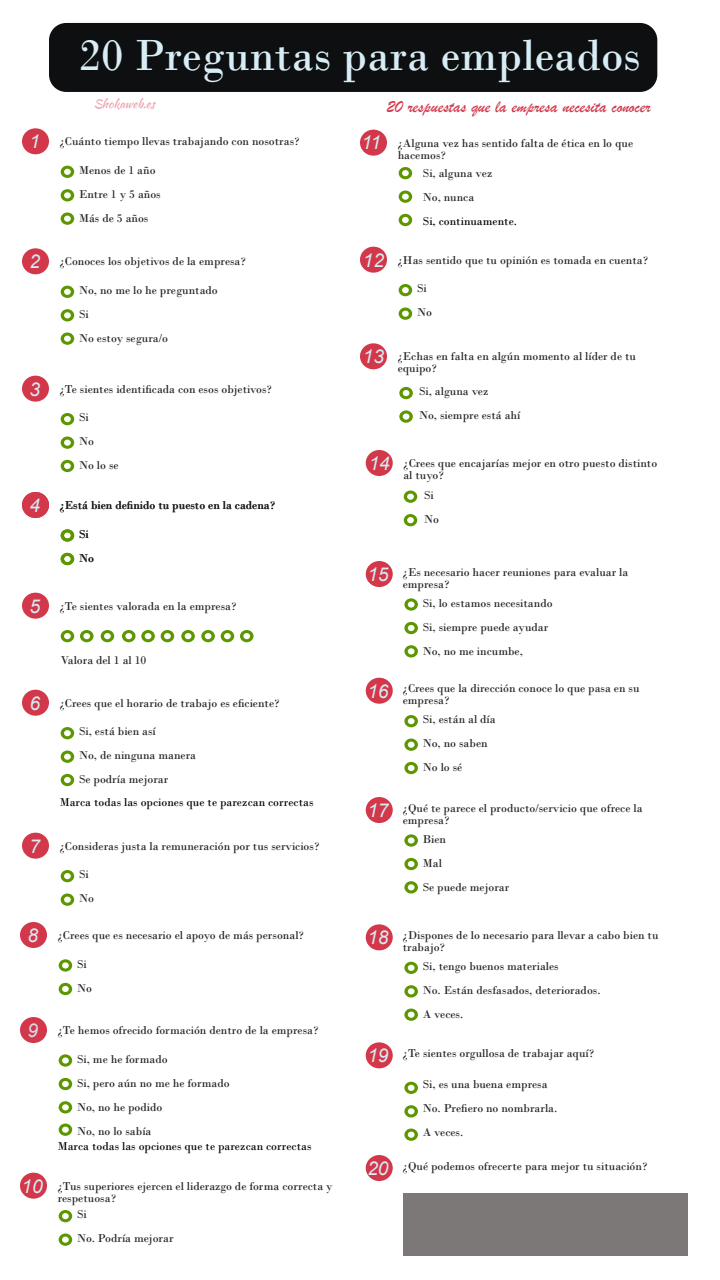
<style>
.page{position:relative;width:720px;height:1280px;background:#fff}
.page>*{position:absolute;margin:0;border:0;box-sizing:border-box;transform-origin:0 0}
.t1{font:45.8px "Bodoni";color:#d7ecf4}
.t2{font:italic 19px "Arial";color:#d7ecf4}
.t3{font:18px "Brush Script";color:#d2374a}
.t4{font:12px/24px "Bodoni";color:#222}
.t5{font:12px "Bodoni";color:#000}
.t6{font:12px "Kaushan Script";color:rgb(210 55 74/.45)}
.s1{font-family:"Arial";font-style:italic;font-size:19px;color:#d7ecf4}
.s2{font-family:"Arial";font-style:italic;font-size:19px;color:rgb(215 236 244/.9)}
</style>
<div class="page">
<svg style="left:61px;top:166px;width:13px;height:12px"></svg>
<svg style="left:61px;top:189px;width:13px;height:12px"></svg>
<svg style="left:61px;top:213px;width:13px;height:12px"></svg>
<div style="left:22px;top:128px;width:27px;height:26px;background:#d2374a;border-radius:50%"></div>
<svg style="left:399px;top:167px;width:13px;height:12px"></svg>
<svg style="left:399px;top:191px;width:13px;height:12px"></svg>
<svg style="left:399px;top:214px;width:13px;height:12px"></svg>
<div style="left:360px;top:130px;width:27px;height:26px;background:#d2374a;border-radius:50%"></div>
<svg style="left:61px;top:286px;width:13px;height:12px"></svg>
<svg style="left:61px;top:309px;width:13px;height:12px"></svg>
<svg style="left:61px;top:333px;width:13px;height:12px"></svg>
<div style="left:22px;top:248px;width:27px;height:26px;background:#d2374a;border-radius:50%"></div>
<svg style="left:61px;top:413px;width:13px;height:12px"></svg>
<svg style="left:61px;top:437px;width:13px;height:12px"></svg>
<svg style="left:61px;top:460px;width:13px;height:12px"></svg>
<div style="left:22px;top:376px;width:27px;height:26px;background:#d2374a;border-radius:50%"></div>
<svg style="left:404px;top:598px;width:14px;height:13px"></svg>
<svg style="left:404px;top:622px;width:14px;height:12px"></svg>
<svg style="left:404px;top:645px;width:14px;height:13px"></svg>
<div style="left:366px;top:561px;width:27px;height:26px;background:#d2374a;border-radius:50%"></div>
<svg style="left:404px;top:715px;width:14px;height:12px"></svg>
<svg style="left:404px;top:739px;width:14px;height:12px"></svg>
<svg style="left:404px;top:762px;width:14px;height:12px"></svg>
<div style="left:366px;top:678px;width:27px;height:26px;background:#d2374a;border-radius:50%"></div>
<svg style="left:404px;top:962px;width:14px;height:12px"></svg>
<svg style="left:404px;top:985px;width:14px;height:13px"></svg>
<svg style="left:404px;top:1009px;width:14px;height:12px"></svg>
<div style="left:366px;top:924px;width:27px;height:26px;background:#d2374a;border-radius:50%"></div>
<svg style="left:61px;top:727px;width:13px;height:12px"></svg>
<svg style="left:61px;top:751px;width:13px;height:12px"></svg>
<svg style="left:61px;top:774px;width:13px;height:12px"></svg>
<div style="left:22px;top:690px;width:27px;height:26px;background:#d2374a;border-radius:50%"></div>
<svg style="left:404px;top:1082px;width:14px;height:12px"></svg>
<svg style="left:404px;top:1105px;width:14px;height:13px"></svg>
<svg style="left:404px;top:1129px;width:14px;height:12px"></svg>
<div style="left:366px;top:1042px;width:27px;height:26px;background:#d2374a;border-radius:50%"></div>
<svg style="left:404px;top:834px;width:14px;height:13px"></svg>
<svg style="left:404px;top:858px;width:14px;height:12px"></svg>
<svg style="left:404px;top:881px;width:14px;height:13px"></svg>
<div style="left:366px;top:797px;width:27px;height:26px;background:#d2374a;border-radius:50%"></div>
<div style="left:403px;top:1193px;width:285px;height:63px;background:#7d7878"></div>
<div style="left:366px;top:1155px;width:27px;height:26px;background:#d2374a;border-radius:50%"></div>
<svg style="left:59px;top:1054px;width:13px;height:13px"></svg>
<svg style="left:59px;top:1078px;width:13px;height:12px"></svg>
<svg style="left:59px;top:1101px;width:13px;height:13px"></svg>
<svg style="left:59px;top:1124px;width:13px;height:12px"></svg>
<div style="left:20px;top:1017px;width:27px;height:26px;background:#d2374a;border-radius:50%"></div>
<svg style="left:61px;top:529px;width:13px;height:13px"></svg>
<svg style="left:61px;top:553px;width:13px;height:12px"></svg>
<div style="left:22px;top:492px;width:27px;height:26px;background:#d2374a;border-radius:50%"></div>
<svg style="left:399px;top:284px;width:13px;height:12px"></svg>
<svg style="left:399px;top:308px;width:13px;height:12px"></svg>
<div style="left:360px;top:247px;width:27px;height:26px;background:#d2374a;border-radius:50%"></div>
<svg style="left:399px;top:387px;width:14px;height:12px"></svg>
<svg style="left:399px;top:410px;width:14px;height:13px"></svg>
<div style="left:360px;top:343px;width:27px;height:26px;background:#d2374a;border-radius:50%"></div>
<svg style="left:404px;top:491px;width:13px;height:12px"></svg>
<svg style="left:404px;top:514px;width:13px;height:12px"></svg>
<div style="left:366px;top:450px;width:27px;height:26px;background:#d2374a;border-radius:50%"></div>
<svg style="left:61px;top:870px;width:13px;height:12px"></svg>
<svg style="left:61px;top:894px;width:13px;height:12px"></svg>
<div style="left:22px;top:833px;width:27px;height:26px;background:#d2374a;border-radius:50%"></div>
<svg style="left:59px;top:959px;width:13px;height:13px"></svg>
<svg style="left:59px;top:983px;width:13px;height:12px"></svg>
<div style="left:20px;top:922px;width:27px;height:26px;background:#d2374a;border-radius:50%"></div>
<svg style="left:59px;top:1210px;width:13px;height:12px"></svg>
<svg style="left:59px;top:1234px;width:13px;height:12px"></svg>
<div style="left:20px;top:1173px;width:27px;height:26px;background:#d2374a;border-radius:50%"></div>
<svg style="left:61px;top:630px;width:13px;height:12px"></svg>
<svg style="left:221px;top:630px;width:13px;height:12px"></svg>
<svg style="left:240px;top:630px;width:14px;height:12px"></svg>
<svg style="left:80px;top:630px;width:14px;height:12px"></svg>
<svg style="left:101px;top:630px;width:13px;height:12px"></svg>
<svg style="left:122px;top:630px;width:33px;height:12px"></svg>
<svg style="left:161px;top:630px;width:13px;height:12px"></svg>
<svg style="left:181px;top:630px;width:14px;height:12px"></svg>
<svg style="left:201px;top:630px;width:14px;height:12px"></svg>
<div style="left:22px;top:593px;width:27px;height:26px;background:#d2374a;border-radius:50%"></div>
<div style="left:49px;top:23px;width:608px;height:69px;background:#0d0f11;border-radius:17px"></div>
<h1 class="t1" style="left:79px;top:40px;width:563px">20 Preguntas para empleados</h1>
<h3 class="t3" style="left:387px;top:101px;width:265px">20 respuestas que la empresa necesita conocer</h3>
<p class="t6" style="left:94px;top:95px;width:63px">Shokaweb.es</p>
<p class="t4" style="left:30px;top:131px;width:271px"><span class="s1">1</span> ¿Cuánto tiempo llevas trabajando con nosotras?</p>
<p class="t4" style="left:79px;top:160px;width:83px">Menos de 1 año<br>Entre 1 y 5 años<br>Más de 5 años</p>
<p class="t4" style="left:30px;top:251px;width:218px"><span class="s1">2</span> ¿Conoces los objetivos de la empresa?</p>
<p class="t4" style="left:79px;top:280px;width:140px">No, no me lo he preguntado<br>Si<br>No estoy segura/o</p>
<p class="t4" style="left:30px;top:378px;width:244px"><span class="s1">3</span> ¿Te sientes identificada con esos objetivos?</p>
<p class="t4" style="left:79px;top:407px;width:41px">Si<br>No<br>No lo se</p>
<p class="t4" style="left:30px;top:495px;width:247px"><span class="s1">4</span> ¿Está bien definido tu puesto en la cadena?</p>
<p class="t4" style="left:79px;top:523px;width:16px">Si<br>No</p>
<p class="t4" style="left:30px;top:595px;width:208px"><span class="s1">5</span> ¿Te sientes valorada en la empresa?</p>
<p class="t4" style="left:61px;top:649px;width:87px">Valora del 1 al 10</p>
<p class="t4" style="left:30px;top:692px;width:251px"><span class="s1">6</span> ¿Crees que el horario de trabajo es eficiente?</p>
<p class="t4" style="left:79px;top:721px;width:119px">Si, está bien así<br>No, de ninguna manera<br>Se podría mejorar</p>
<p class="t5" style="left:60px;top:798px;width:255px">Marca todas las opciones que te parezcan correctas</p>
<p class="t4" style="left:30px;top:835px;width:291px"><span class="s1">7</span> ¿Consideras justa la remuneración por tus servicios?</p>
<p class="t4" style="left:79px;top:864px;width:16px">Si<br>No</p>
<p class="t4" style="left:28px;top:925px;width:278px"><span class="s1">8</span> ¿Crees que es necesario el apoyo de más personal?</p>
<p class="t4" style="left:77px;top:953px;width:16px">Si<br>No</p>
<p class="t4" style="left:28px;top:1020px;width:292px"><span class="s2">9</span> ¿Te hemos ofrecido formación dentro de la empresa?</p>
<p class="t4" style="left:77px;top:1048px;width:154px">Si, me he formado<br>Si, pero aún no me he formado<br>No, no he podido<br>No, no lo sabía</p>
<h2 class="t2" style="left:22px;top:1179px;width:23px">10</h2>
<p class="t5" style="left:58px;top:1142px;width:255px">Marca todas las opciones que te parezcan correctas</p>
<p class="t4" style="left:58px;top:1181px;width:277px;line-height:12px">¿Tus superiores ejercen el liderazgo de forma correcta y respetuosa?</p>
<p class="t4" style="left:77px;top:1204px;width:98px">Si<br>No. Podría mejorar</p>
<h2 class="t2" style="left:361px;top:136px;width:21px">11</h2>
<p class="t4" style="left:398px;top:138px;width:237px;line-height:12px">¿Alguna vez has sentido falta de ética en lo que hacemos?</p>
<p class="t4" style="left:423px;top:162px;width:71px">Si, alguna vez<br>No, nunca</p>
<p class="t5" style="left:423px;top:217px;width:96px">Si, continuamente.</p>
<p class="t4" style="left:363px;top:249px;width:287px"><span class="s1">12</span> ¿Has sentido que tu opinión es tomada en cuenta?</p>
<h2 class="t2" style="left:363px;top:349px;width:23px">13</h2>
<p class="t4" style="left:417px;top:278px;width:16px">Si<br>No</p>
<p class="t4" style="left:398px;top:352px;width:240px;line-height:12px">¿Echas en falta en algún momento al líder de tu equipo?</p>
<p class="t4" style="left:419px;top:381px;width:103px">Si, alguna vez<br>No, siempre está ahí</p>
<h2 class="t2" style="left:369px;top:456px;width:23px">14</h2>
<p class="t4" style="left:403px;top:459px;width:255px;line-height:12px">¿Crees que encajarías mejor en otro puesto distinto al tuyo?</p>
<p class="t4" style="left:424px;top:485px;width:16px">Si<br>No</p>
<h2 class="t2" style="left:367px;top:567px;width:23px">15</h2>
<p class="t4" style="left:403px;top:567px;width:227px;line-height:12px">¿Es necesario hacer reuniones para evaluar la empresa?</p>
<p class="t4" style="left:423px;top:592px;width:131px">Si, lo estamos necesitando<br>Si, siempre puede ayudar<br>No, no me incumbe,</p>
<h2 class="t2" style="left:367px;top:684px;width:23px">16</h2>
<p class="t4" style="left:403px;top:684px;width:238px;line-height:12px">¿Crees que la dirección conoce lo que pasa en su empresa?</p>
<p class="t4" style="left:423px;top:709px;width:74px">Si, están al día<br>No, no saben<br>No lo sé</p>
<h2 class="t2" style="left:367px;top:803px;width:23px">17</h2>
<p class="t4" style="left:403px;top:803px;width:241px;line-height:12px">¿Qué te parece el producto/servicio que ofrece la empresa?</p>
<p class="t4" style="left:423px;top:828px;width:88px">Bien<br>Mal<br>Se puede mejorar</p>
<h2 class="t2" style="left:367px;top:930px;width:23px">18</h2>
<p class="t4" style="left:403px;top:931px;width:257px;line-height:12px">¿Dispones de lo necesario para llevar a cabo bien tu trabajo?</p>
<p class="t4" style="left:423px;top:956px;width:179px">Si, tengo buenos materiales<br>No. Están desfasados, deteriorados.<br>A veces.</p>
<p class="t4" style="left:367px;top:1043px;width:228px"><span class="s1">19</span> ¿Te sientes orgullosa de trabajar aquí?</p>
<p class="t4" style="left:423px;top:1074px;width:136px">Si, es una buena empresa<br>No. Prefiero no nombrarla.<br>A veces.</p>
<p class="t4" style="left:367px;top:1155px;width:281px"><span class="s1">20</span> ¿Qué podemos ofrecerte para mejor tu situación?</p>
</div>
